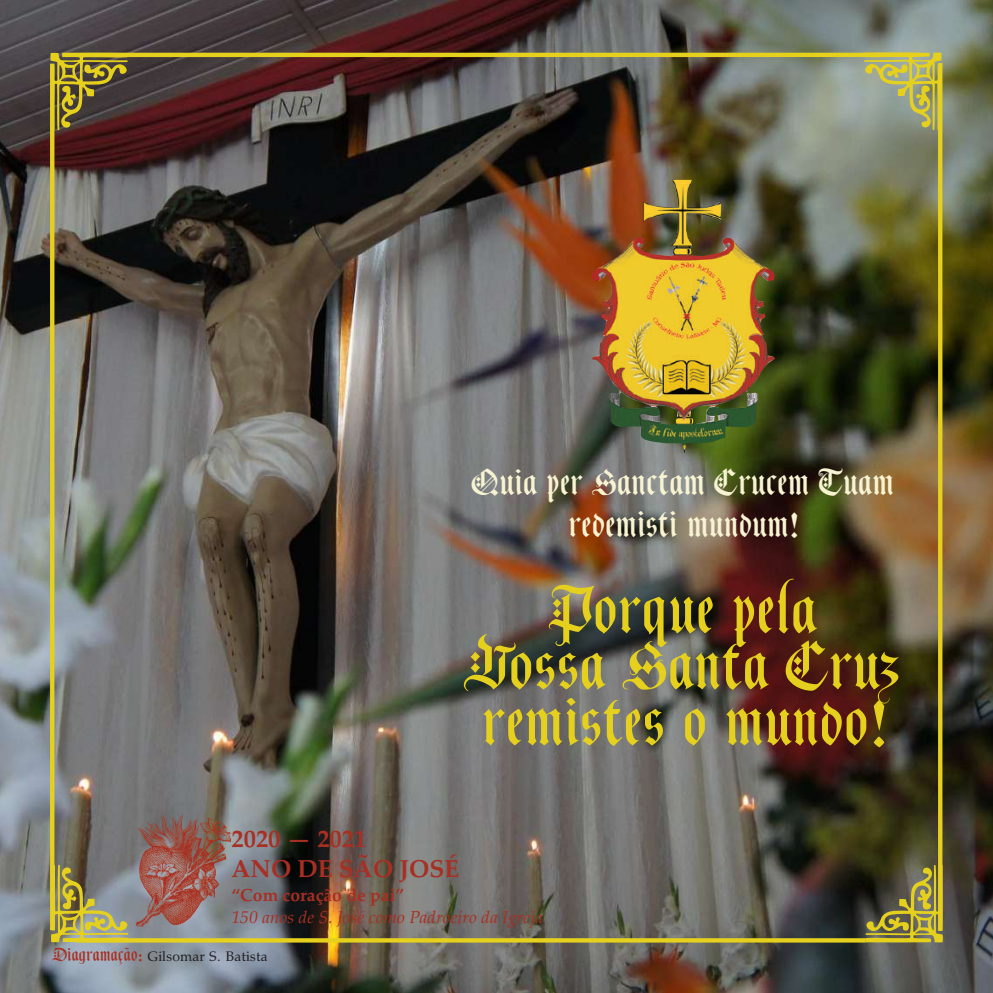
<style>
.page{position:relative;width:993px;height:993px;background:#fff}
.page>*{position:absolute;margin:0;border:0;box-sizing:border-box;transform-origin:0 0}
.t1{font:140px "Corn Pop Three";color:#e5d01d}
.t2{font:77px/56px "Black Knight FLF";color:#e5d01d;text-align:center}
.t3{font:42px/42px "Black Knight FLF";color:#f8f4d3;text-align:center}
.t4{font:700 24.5px/29.9px "Palatino Linotype";color:#a82f23}
.t5{font:italic 17.5px "Palatino Linotype";color:#a82f23}
.t6{font:700 17.5px "Palatino Linotype";color:#a82f23}
.t7{font:14px "Palisade";color:#231f20}
.s1{font-family:"Black Knight FLF";font-size:21px;color:#a82f23}
</style>
<div class="page">
<img style="left:0;top:0;width:992px;height:992px">
<hr style="left:62px;top:53px;width:857px;height:4px;background:#e5d01d">
<svg style="left:128px;top:937px;width:737px;height:5px;background:#c6b62d"></svg>
<div style="left:937px;top:63px;width:5px;height:867px;background:#e5d01d"></div>
<hr style="left:50px;top:64px;width:4px;height:865px;background:#e5d01d">
<img style="left:591px;top:180px;width:183px;height:273px">
<img style="left:136px;top:814px;width:95px;height:112px">
<svg style="left:863px;top:52px;width:78px;height:78px;background:#97a18b"></svg>
<svg style="left:51px;top:864px;width:77px;height:78px;background:#828379"></svg>
<h1 class="t1" style="left:44px;top:0;width:86px">g</h1>
<p class="t3" style="left:471px;top:461px;width:423px">Quia per Sanctam Crucem Tuam redemisti mundum!</p>
<h2 class="t2" style="left:463px;top:582px;width:439px">Porque pela<br>Vossa Santa Cruz remistes o mundo!</h2>
<p class="t4" style="left:231px;top:823px;width:229px">2020 — 2021<br>ANO DE SÃO JOSÉ</p>
<p class="t6" style="left:231px;top:884px;width:174px">“Com coração de pai”</p>
<p class="t5" style="left:231px;top:906px;width:313px">150 anos de S. José como Padroeiro da Igreja</p>
<h1 class="t1" style="left:948px;top:994px;width:86px;rotate:-180deg">g</h1>
<p class="t7" style="left:52px;top:947px;width:217px"><span class="s1">Diagramação:</span> Gilsomar S. Batista</p>
</div>
